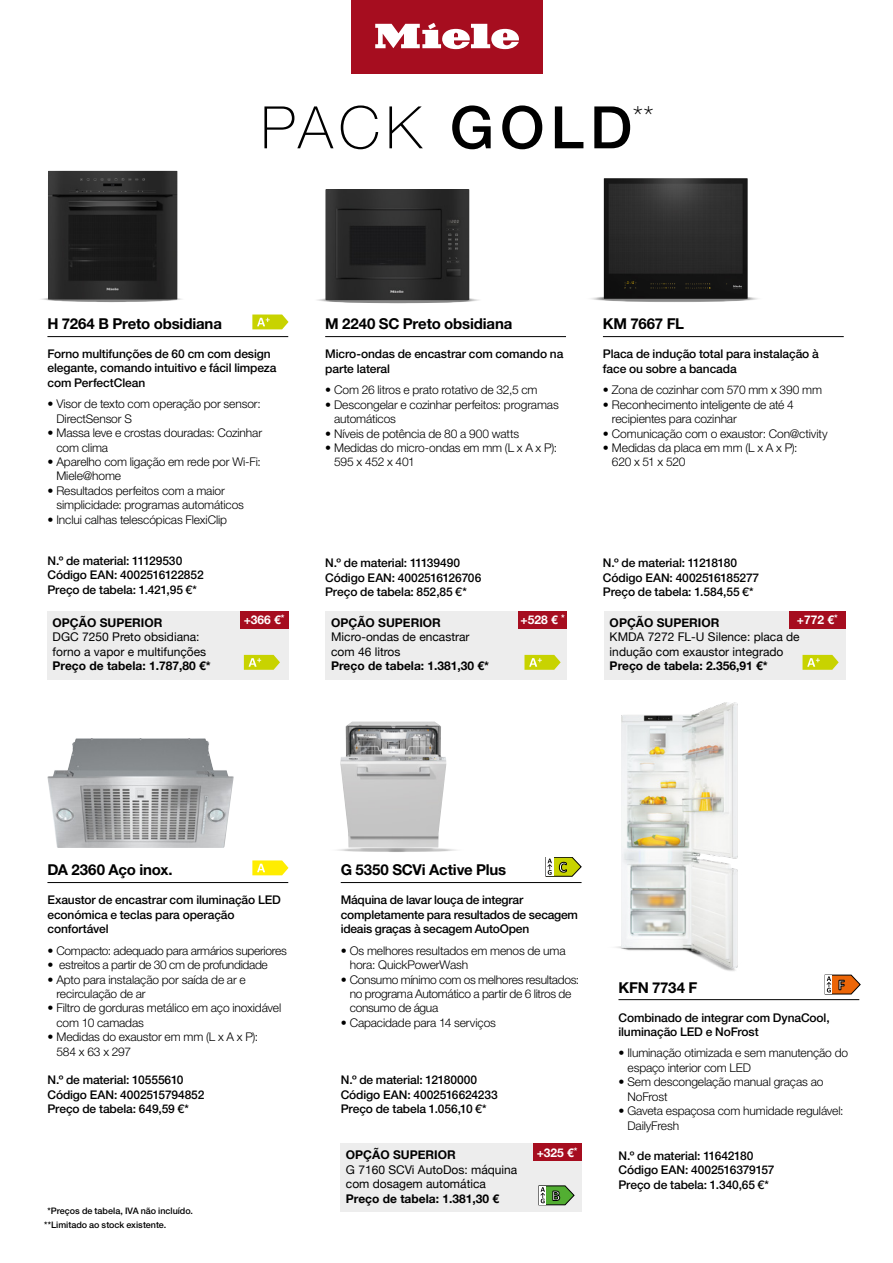
<style>
.page{position:relative;width:893px;height:1263px;background:#fff}
.page>*{position:absolute;margin:0;border:0;box-sizing:border-box;transform-origin:0 0}
.t1{font:100 58.65px "Helvetica Neue LT Std";color:#000}
.t2{font:100 29.25px "Helvetica Neue LT Std";color:#000}
.t3{font:700 15px "Helvetica Neue LT Std";letter-spacing:-.01em;color:#000}
.t4{font:300 12px/14.4px "Helvetica Neue LT Std";letter-spacing:-.01em;color:#000}
.t5{font:500 12px/14.4px "Helvetica Neue LT Std";letter-spacing:-.01em;color:#000}
.t6{font:12px/14.4px "Helvetica Neue";color:#000}
.t7{font:700 12px "Helvetica Neue";color:#000}
.t8{font:700 12px "Helvetica Neue";color:#fff}
.t9{font:500 9px/14.1px "Helvetica Neue LT Std";color:#000}
.s1{font-weight:500}
</style>
<div class="page">
<hr style="left:47px;top:336px;width:241px;height:1px;background:#000">
<svg style="left:584px;top:295px;width:181px;height:7px"></svg>
<svg style="left:37px;top:296px;width:150px;height:6px"></svg>
<img style="left:48px;top:171px;width:129px;height:128px">
<img style="left:69px;top:190px;width:87px;height:2px">
<img style="left:80px;top:179px;width:65px;height:1px">
<img style="left:604px;top:178px;width:144px;height:121px">
<svg style="left:624px;top:280px;width:12px;height:3px"></svg>
<img style="left:625px;top:281px;width:41px;height:7px">
<img style="left:630px;top:285px;width:112px;height:4px">
<svg style="left:312px;top:296px;width:172px;height:7px"></svg>
<img style="left:325px;top:189px;width:144px;height:111px">
<img style="left:446px;top:228px;width:14px;height:35px">
<hr style="left:47px;top:882px;width:241px;height:1px;background:#000">
<img style="left:47px;top:738px;width:187px;height:110px">
<hr style="left:325px;top:336px;width:241px;height:1px;background:#000">
<hr style="left:618px;top:999px;width:241px;height:1px;background:#000">
<img style="left:622px;top:703px;width:116px;height:268px">
<img style="left:648px;top:717px;width:24px;height:2px">
<hr style="left:603px;top:336px;width:241px;height:1px;background:#000">
<hr style="left:341px;top:882px;width:241px;height:1px;background:#000">
<svg style="left:325px;top:847px;width:144px;height:5px"></svg>
<img style="left:340px;top:721px;width:106px;height:126px">
<img style="left:399px;top:757px;width:45px;height:1px">
<div style="left:351px;top:0;width:191px;height:73px;background:#a60d1f"></div>
<svg style="left:375px;top:23px;width:144px;height:26px"></svg>
<svg style="left:252px;top:314px;width:37px;height:15px"></svg>
<svg style="left:252px;top:860px;width:37px;height:15px"></svg>
<div style="left:341px;top:1143px;width:241px;height:69px;background:#ededed"></div>
<div style="left:533px;top:1143px;width:49px;height:17px;background:#a60d1f"></div>
<svg style="left:539px;top:1185px;width:36px;height:20px"></svg>
<svg style="left:547px;top:857px;width:35px;height:19px"></svg>
<div style="left:47px;top:611px;width:242px;height:68px;background:#ededed"></div>
<div style="left:326px;top:611px;width:241px;height:68px;background:#ededed"></div>
<div style="left:604px;top:611px;width:241px;height:68px;background:#ededed"></div>
<div style="left:240px;top:611px;width:49px;height:17px;background:#a60d1f"></div>
<div style="left:518px;top:611px;width:49px;height:17px;background:#a60d1f"></div>
<div style="left:789px;top:611px;width:56px;height:17px;background:#a60d1f"></div>
<svg style="left:244px;top:655px;width:36px;height:15px"></svg>
<svg style="left:524px;top:655px;width:37px;height:15px"></svg>
<svg style="left:802px;top:655px;width:37px;height:15px"></svg>
<svg style="left:825px;top:974px;width:36px;height:21px"></svg>
<h1 class="t1" style="left:261px;top:94px;width:384px">PACK <span class="s1">GOLD</span><sup>*</sup></h1>
<h2 class="t2" style="left:643px;top:100px;width:12px">*</h2>
<p class="t3" style="left:47px;top:315px;width:176px">H 7264 B Preto obsidiana</p>
<p class="t5" style="left:47px;top:346px;width:231px">Forno multifunções de 60 cm com design elegante, comando intuitivo e fácil limpeza com PerfectClean</p>
<p class="t4" style="left:56px;top:397px;width:206px;text-indent:-9px">• Visor de texto com operação por sensor:<br>DirectSensor S</p>
<p class="t4" style="left:56px;top:425px;width:207px;text-indent:-9px">• Massa leve e crostas douradas: Cozinhar com clima</p>
<p class="t4" style="left:56px;top:454px;width:206px;text-indent:-9px">• Aparelho com ligação em rede por Wi-Fi:<br>Miele@home</p>
<p class="t4" style="left:56px;top:483px;width:189px;text-indent:-9px">• Resultados perfeitos com a maior simplicidade: programas automáticos</p>
<p class="t4" style="left:47px;top:512px;width:181px">• Inclui calhas telescópicas FlexiClip</p>
<p class="t5" style="left:47px;top:553px;width:158px">N.º de material: 11129530<br>Código EAN: 4002516122852<br>Preço de tabela: 1.421,95 €*</p>
<p class="t3" style="left:325px;top:315px;width:189px">M 2240 SC Preto obsidiana</p>
<p class="t5" style="left:325px;top:347px;width:240px">Micro-ondas de encastrar com comando na parte lateral</p>
<p class="t4" style="left:325px;top:383px;width:214px">• Com 26 litros e prato rotativo de 32,5 cm</p>
<p class="t4" style="left:334px;top:397px;width:226px;text-indent:-9px">• Descongelar e cozinhar perfeitos: programas automáticos</p>
<p class="t4" style="left:325px;top:426px;width:195px">• Níveis de potência de 80 a 900 watts</p>
<p class="t4" style="left:334px;top:440px;width:224px;text-indent:-9px">• Medidas do micro-ondas em mm (L x A x P):<br>595 x 452 x 401</p>
<p class="t5" style="left:325px;top:556px;width:158px">N.º de material: 11139490<br>Código EAN: 4002516126706<br>Preço de tabela: 852,85 €*</p>
<p class="t3" style="left:603px;top:315px;width:83px">KM 7667 FL</p>
<p class="t5" style="left:603px;top:347px;width:217px">Placa de indução total para instalação à face ou sobre a bancada</p>
<p class="t4" style="left:603px;top:383px;width:221px">• Zona de cozinhar com 570 mm x 390 mm</p>
<p class="t4" style="left:612px;top:397px;width:183px;text-indent:-9px">• Reconhecimento inteligente de até 4 recipientes para cozinhar</p>
<p class="t4" style="left:603px;top:426px;width:226px">• Comunicação com o exaustor: Con@ctivity</p>
<p class="t4" style="left:612px;top:440px;width:187px;text-indent:-9px">• Medidas da placa em mm (L x A x P):<br>620 x 51 x 520</p>
<p class="t5" style="left:603px;top:556px;width:158px">N.º de material: 11218180<br>Código EAN: 4002516185277<br>Preço de tabela: 1.584,55 €*</p>
<p class="t7" style="left:53px;top:613px;width:111px">OPÇÃO SUPERIOR</p>
<p class="t6" style="left:53px;top:630px;width:155px">DGC 7250 Preto obsidiana: forno a vapor e multifunções</p>
<p class="t7" style="left:53px;top:656px;width:160px">Preço de tabela: 1.787,80 €*</p>
<p class="t8" style="left:244px;top:610px;width:42px">+366 €<sup>*</sup></p>
<p class="t8" style="left:521px;top:611px;width:46px">+528 € <sup>*</sup></p>
<p class="t8" style="left:797px;top:610px;width:42px">+772 €<sup>*</sup></p>
<p class="t7" style="left:331px;top:613px;width:111px">OPÇÃO SUPERIOR</p>
<p class="t6" style="left:331px;top:630px;width:140px">Micro-ondas de encastrar com 46 litros</p>
<p class="t7" style="left:331px;top:656px;width:160px">Preço de tabela: 1.381,30 €*</p>
<p class="t7" style="left:610px;top:613px;width:111px">OPÇÃO SUPERIOR</p>
<p class="t6" style="left:610px;top:630px;width:192px">KMDA 7272 FL-U Silence: placa de indução com exaustor integrado</p>
<p class="t7" style="left:610px;top:656px;width:160px">Preço de tabela: 2.356,91 €*</p>
<p class="t3" style="left:47px;top:861px;width:127px">DA 2360 Aço inox.</p>
<p class="t5" style="left:47px;top:893px;width:235px">Exaustor de encastrar com iluminação LED económica e teclas para operação confortável</p>
<p class="t4" style="left:47px;top:943px;width:241px">• Compacto: adequado para armários superiores</p>
<p class="t4" style="left:47px;top:957px;width:222px">• estreitos a partir de 30 cm de profundidade</p>
<p class="t4" style="left:56px;top:972px;width:191px;text-indent:-9px">• Apto para instalação por saída de ar e recirculação de ar</p>
<p class="t4" style="left:56px;top:1001px;width:226px;text-indent:-9px">• Filtro de gorduras metálico em aço inoxidável com 10 camadas</p>
<p class="t4" style="left:56px;top:1029px;width:203px;text-indent:-9px">• Medidas do exaustor em mm (L x A x P):<br>584 x 63 x 297</p>
<p class="t5" style="left:47px;top:1073px;width:158px">N.º de material: 10555610<br>Código EAN: 4002515794852<br>Preço de tabela: 649,59 €*</p>
<p class="t9" style="left:44px;top:1203px;width:150px;text-indent:3px">*Preços de tabela, IVA não incluído. **Limitado ao stock existente.</p>
<p class="t3" style="left:341px;top:861px;width:167px">G 5350 SCVi Active Plus</p>
<p class="t5" style="left:341px;top:893px;width:239px">Máquina de lavar louça de integrar completamente para resultados de secagem ideais graças à secagem AutoOpen</p>
<p class="t4" style="left:350px;top:943px;width:217px;text-indent:-9px">• Os melhores resultados em menos de uma hora: QuickPowerWash</p>
<p class="t4" style="left:350px;top:972px;width:231px;text-indent:-9px">• Consumo mínimo com os melhores resultados: no programa Automático a partir de 6 litros de consumo de água</p>
<p class="t4" style="left:341px;top:1015px;width:157px">• Capacidade para 14 serviços</p>
<p class="t5" style="left:341px;top:1073px;width:159px">N.º de material: 12180000<br>Código EAN: 4002516624233<br>Preço de tabela 1.056,10 €*</p>
<p class="t7" style="left:346px;top:1146px;width:111px">OPÇÃO SUPERIOR</p>
<p class="t6" style="left:346px;top:1163px;width:173px">G 7160 SCVi AutoDos: máquina com dosagem automática</p>
<p class="t7" style="left:346px;top:1189px;width:155px">Preço de tabela: 1.381,30 €</p>
<p class="t8" style="left:537px;top:1143px;width:42px">+325 €<sup>*</sup></p>
<p class="t3" style="left:618px;top:978px;width:80px">KFN 7734 F</p>
<p class="t5" style="left:618px;top:1010px;width:213px">Combinado de integrar com DynaCool, iluminação LED e NoFrost</p>
<p class="t4" style="left:627px;top:1046px;width:222px;text-indent:-9px">• Iluminação otimizada e sem manutenção do espaço interior com LED</p>
<p class="t4" style="left:627px;top:1074px;width:197px;text-indent:-9px">• Sem descongelação manual graças ao<br>NoFrost</p>
<p class="t4" style="left:627px;top:1103px;width:218px;line-height:15.3px;text-indent:-9px">• Gaveta espaçosa com humidade regulável:<br>DailyFresh</p>
<p class="t5" style="left:618px;top:1148px;width:158px">N.º de material: 11642180<br>Código EAN: 4002516379157<br>Preço de tabela: 1.340,65 €*</p>
</div>
